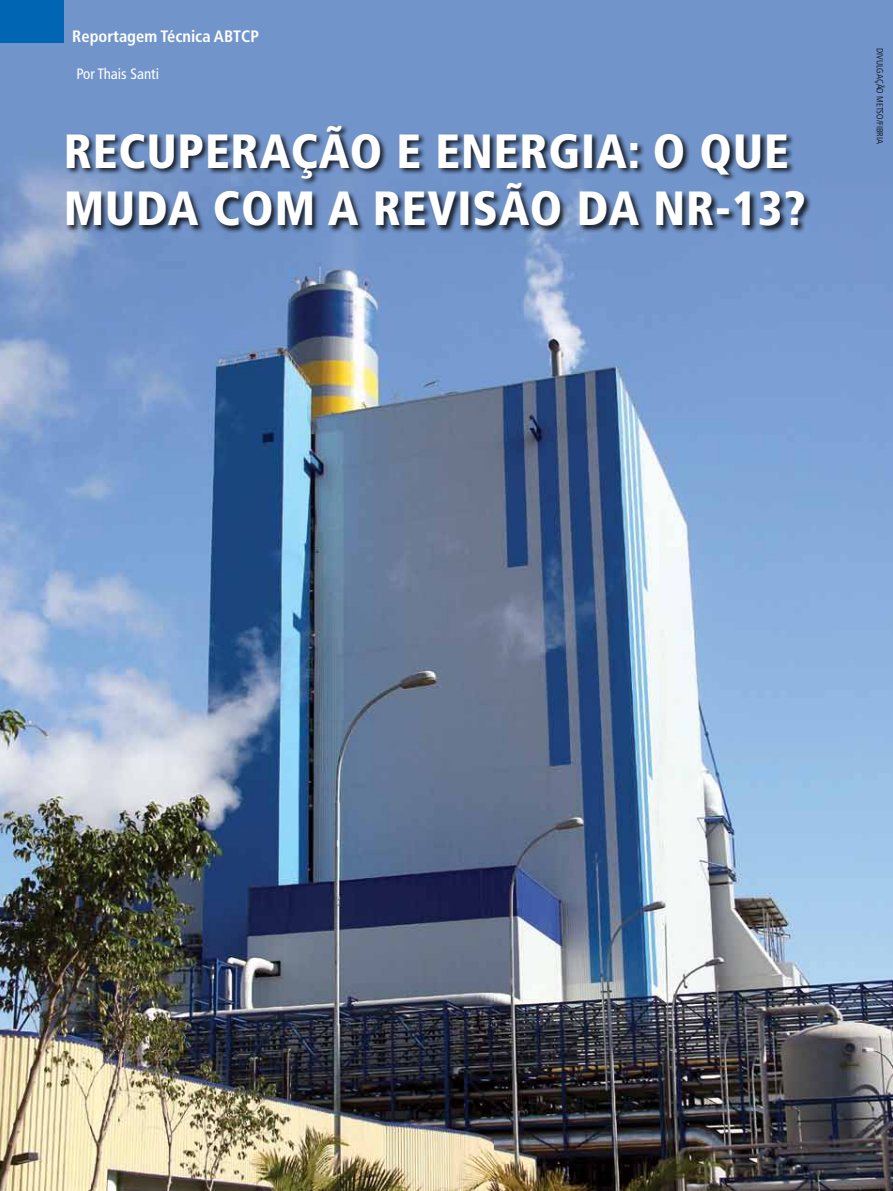
<style>
.page{position:relative;width:893px;height:1191px;background:#fff}
.page>*{position:absolute;margin:0;border:0;box-sizing:border-box;transform-origin:0 0}
.t1{font:900 condensed 48px/57.6px "Frutiger LT Std";letter-spacing:.02em;color:#fff}
.t2{font:700 condensed 16.5px "Frutiger LT Std";color:#fff}
.t3{font:condensed 15px "Frutiger LT Std";color:#fff}
.t4{font:300 condensed 9px "Frutiger LT Std";color:#000}
</style>
<div class="page">
<img style="left:0;top:0;width:893px;height:1191px">
<div style="left:65px;top:124px;width:747px;height:109px;background:#000;opacity:.79"></div>
<div style="left:0;top:0;width:64px;height:43px;background:#0066b3"></div>
<p class="t2" style="left:72px;top:27px;width:188px">Reportagem Técnica ABTCP</p>
<p class="t3" style="left:77px;top:65px;width:84px">Por Thais Santi</p>
<p class="t1" style="left:64px;top:122px;width:743px">RECUPERAÇÃO E ENERGIA: O QUE<br>MUDA COM A REVISÃO DA NR-13?</p>
<p class="t4" style="left:885px;top:48px;width:97px;rotate:90deg">Divulgação Metso/Fibria</p>
</div>
